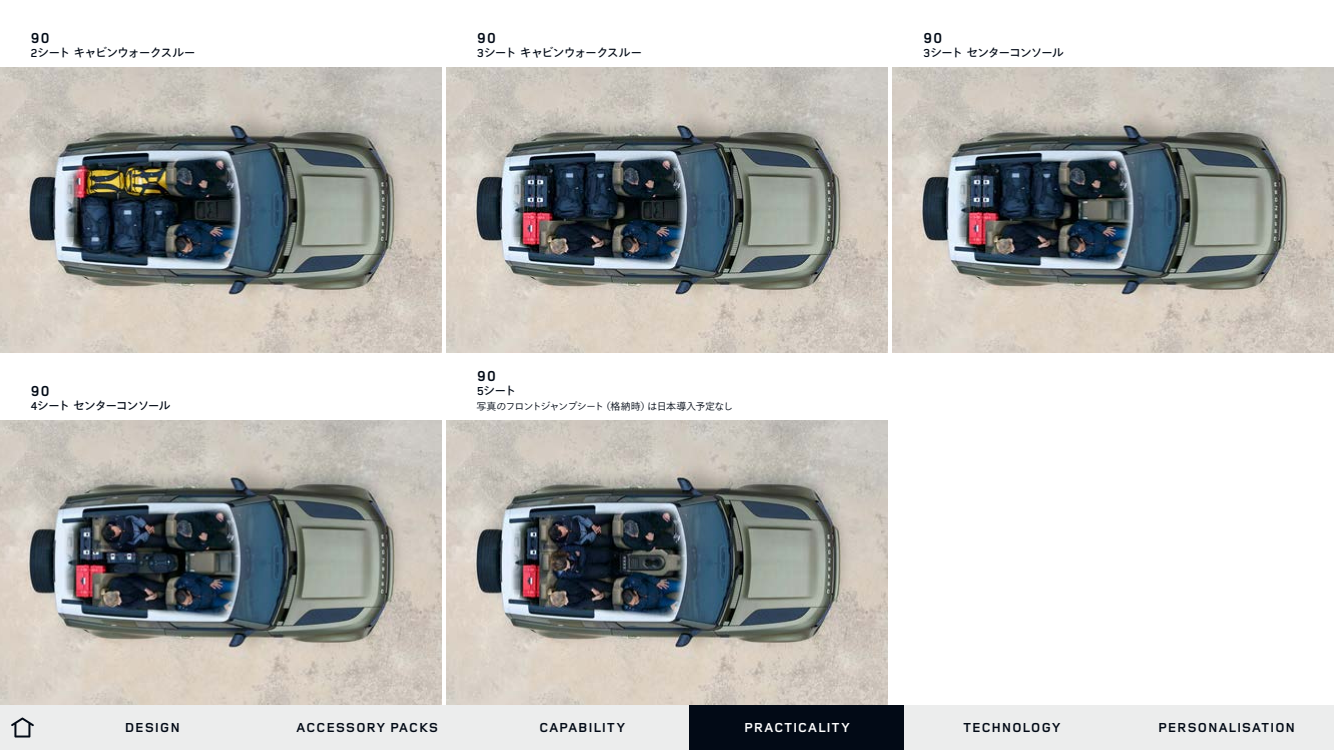
<style>
.page{position:relative;width:1334px;height:750px;background:#fff}
.page>*{position:absolute;margin:0;border:0;box-sizing:border-box;transform-origin:0 0}
.t1{font:700 15px "Land Rover Wide";letter-spacing:.005em;color:#020a16}
.t2{font:700 13.5px "Land Rover Wide";color:#020a16}
.t3{font:700 13.5px "Land Rover Wide";color:#fff}
.t4{font:12px "Tazugane Gothic Std N";letter-spacing:-.1em;color:#020a16}
.t5{font:12px "Tazugane Gothic Std N";letter-spacing:-.08em;color:#020a16}
.t6{font:300 10px "Tazugane Gothic Std N";letter-spacing:-.08em;color:#020a16}
.s1{font-family:"Land Rover Wide";font-weight:600}
</style>
<div class="page">
<img style="left:893px;top:67px;width:441px;height:285px">
<img style="left:446px;top:67px;width:442px;height:285px">
<img style="left:446px;top:420px;width:442px;height:285px">
<img style="left:0;top:67px;width:441px;height:285px">
<img style="left:0;top:420px;width:441px;height:285px">
<div style="left:0;top:705px;width:1334px;height:45px;background:#eceded"></div>
<svg style="left:11px;top:717px;width:23px;height:21px"></svg>
<div style="left:690px;top:705px;width:214px;height:45px;background:#020a16"></div>
<p class="t1" style="left:30px;top:27px;width:22px">90</p>
<p class="t5" style="left:30px;top:44px;width:167px"><span class="s1">2</span>シート キャビンウォークスルー</p>
<p class="t1" style="left:30px;top:380px;width:22px">90</p>
<p class="t4" style="left:30px;top:397px;width:142px"><span class="s1">4</span>シート センターコンソール</p>
<p class="t1" style="left:476px;top:27px;width:22px">90</p>
<p class="t5" style="left:476px;top:44px;width:168px"><span class="s1">3</span>シート キャビンウォークスルー</p>
<p class="t1" style="left:476px;top:365px;width:22px">90</p>
<p class="t4" style="left:476px;top:382px;width:42px"><span class="s1">5</span>シート</p>
<p class="t6" style="left:476px;top:399px;width:259px">写真のフロントジャンプシート（格納時）は日本導入予定なし</p>
<p class="t1" style="left:923px;top:27px;width:22px">90</p>
<p class="t4" style="left:923px;top:44px;width:142px"><span class="s1">3</span>シート センターコンソール</p>
<p class="t2" style="left:125px;top:718px;width:57px">DESIGN</p>
<p class="t2" style="left:296px;top:718px;width:144px">ACCESSORY PACKS</p>
<p class="t2" style="left:539px;top:718px;width:88px">CAPABILITY</p>
<p class="t2" style="left:963px;top:718px;width:100px">TECHNOLOGY</p>
<p class="t2" style="left:1158px;top:718px;width:139px">PERSONALISATION</p>
<p class="t3" style="left:744px;top:718px;width:108px">PRACTICALITY</p>
</div>
